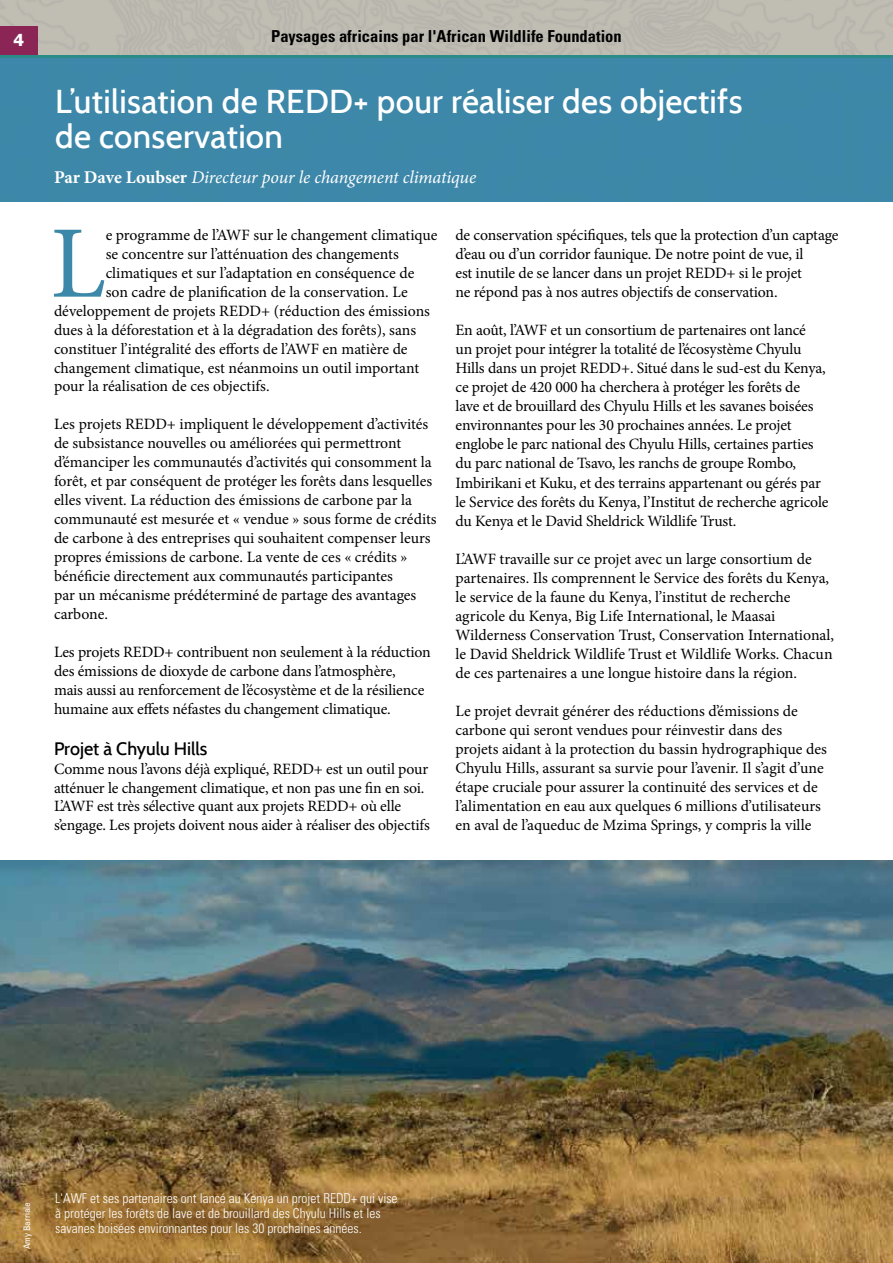
<style>
.page{position:relative;width:893px;height:1263px;background:#fff}
.page>*{position:absolute;margin:0;border:0;box-sizing:border-box;transform-origin:0 0}
.t1{font:103.05px "Minion Pro";color:#3c88a8}
.t2{font:500 33px/34.5px "Cabin";letter-spacing:.01em;color:#fff}
.t3{font:italic 18px "Minion Pro";letter-spacing:-.01em;color:#fff}
.t4{font:500 18px "Cabin";color:#000}
.t5{font:700 condensed 16.5px "Univers";color:#000}
.t6{font:700 16.5px "Tahoma";color:#fff}
.t7{font:15.75px/19px "Minion Pro";letter-spacing:-.01em;color:#000}
.t8{font:300 condensed 13.5px/15px "Univers";color:#fff}
.t9{font:condensed 9px "Univers";color:#fff}
.s1{font-weight:700;font-style:normal}
</style>
<div class="page">
<img style="left:0;top:0;width:893px;height:1263px">
<div style="left:0;top:27px;width:37px;height:28px;background:#8a2555"></div>
<hr style="left:0;top:55px;width:893px;height:3px;background:#2b8c87">
<div style="left:0;top:205px;width:893px;height:674px;background:#000;opacity:.1"></div>
<div style="left:0;top:202px;width:893px;height:658px;background:#fff"></div>
<p class="t6" style="left:13px;top:28px;width:12px">4</p>
<p class="t5" style="left:271px;top:26px;width:352px">Paysages africains par l'African Wildlife Foundation</p>
<h2 class="t2" style="left:55px;top:84px;width:689px">L’utilisation de REDD+ pour réaliser des objectifs de conservation</h2>
<p class="t3" style="left:54px;top:165px;width:424px"><span class="s1">Par Dave Loubser</span> Directeur pour le changement climatique</p>
<h1 class="t1" style="left:50px;top:195px;width:57px">L</h1>
<p class="t7" style="left:106px;top:225px;width:333px">e programme de l’AWF sur le changement climatique</p>
<p class="t7" style="left:106px;top:244px;width:295px">se concentre sur l’atténuation des changements</p>
<p class="t7" style="left:106px;top:263px;width:310px">climatiques et sur l’adaptation en conséquence de</p>
<p class="t7" style="left:106px;top:282px;width:303px">son cadre de planification de la conservation. Le</p>
<p class="t7" style="left:54px;top:301px;width:377px">développement de projets REDD+ (réduction des émissions</p>
<p class="t7" style="left:54px;top:320px;width:364px">dues à la déforestation et à la dégradation des forêts), sans</p>
<p class="t7" style="left:54px;top:339px;width:355px">constituer l’intégralité des efforts de l’AWF en matière de</p>
<p class="t7" style="left:54px;top:358px;width:367px">changement climatique, est néanmoins un outil important</p>
<p class="t7" style="left:54px;top:377px;width:217px">pour la réalisation de ces objectifs.</p>
<p class="t7" style="left:54px;top:415px;width:384px">Les projets REDD+ impliquent le développement d’activités de subsistance nouvelles ou améliorées qui permettront d’émanciper les communautés d’activités qui consomment la forêt, et par conséquent de protéger les forêts dans lesquelles elles vivent. La réduction des émissions de carbone par la communauté est mesurée et « vendue » sous forme de crédits de carbone à des entreprises qui souhaitent compenser leurs propres émissions de carbone. La vente de ces « crédits » bénéficie directement aux communautés participantes<br>par un mécanisme prédéterminé de partage des avantages carbone.</p>
<p class="t7" style="left:54px;top:643px;width:378px">Les projets REDD+ contribuent non seulement à la réduction des émissions de dioxyde de carbone dans l’atmosphère,<br>mais aussi au renforcement de l’écosystème et de la résilience humaine aux effets néfastes du changement climatique.</p>
<p class="t4" style="left:54px;top:737px;width:155px">Projet à Chyulu Hills</p>
<p class="t7" style="left:54px;top:759px;width:377px">Comme nous l’avons déjà expliqué, REDD+ est un outil pour atténuer le changement climatique, et non pas une fin en soi.<br>L’AWF est très sélective quant aux projets REDD+ où elle s’engage. Les projets doivent nous aider à réaliser des objectifs</p>
<p class="t7" style="left:455px;top:225px;width:384px">de conservation spécifiques, tels que la protection d’un captage d’eau ou d’un corridor faunique. De notre point de vue, il<br>est inutile de se lancer dans un projet REDD+ si le projet<br>ne répond pas à nos autres objectifs de conservation.</p>
<p class="t7" style="left:455px;top:321px;width:375px">En août, l’AWF et un consortium de partenaires ont lancé<br>un projet pour intégrer la totalité de l’écosystème Chyulu Hills dans un projet REDD+. Situé dans le sud-est du Kenya, ce projet de 420 000 ha cherchera à protéger les forêts de<br>lave et de brouillard des Chyulu Hills et les savanes boisées environnantes pour les 30 prochaines années. Le projet englobe le parc national des Chyulu Hills, certaines parties du parc national de Tsavo, les ranchs de groupe Rombo, Imbirikani et Kuku, et des terrains appartenant ou gérés par le Service des forêts du Kenya, l’Institut de recherche agricole du Kenya et le David Sheldrick Wildlife Trust.</p>
<p class="t7" style="left:455px;top:549px;width:380px">L’AWF travaille sur ce projet avec un large consortium de partenaires. Ils comprennent le Service des forêts du Kenya, le service de la faune du Kenya, l’institut de recherche agricole du Kenya, Big Life International, le Maasai Wilderness Conservation Trust, Conservation International, le David Sheldrick Wildlife Trust et Wildlife Works. Chacun de ces partenaires a une longue histoire dans la région.</p>
<p class="t7" style="left:455px;top:702px;width:373px">Le projet devrait générer des réductions d’émissions de carbone qui seront vendues pour réinvestir dans des projets aidant à la protection du bassin hydrographique des Chyulu Hills, assurant sa survie pour l’avenir. Il s’agit d’une étape cruciale pour assurer la continuité des services et de l’alimentation en eau aux quelques 6 millions d’utilisateurs en aval de l’aqueduc de Mzima Springs, y compris la ville</p>
<p class="t9" style="left:21px;top:1249px;width:48px;rotate:-90deg">Amy Barriale</p>
<p class="t8" style="left:55px;top:1191px;width:344px">L'AWF et ses partenaires ont lancé au Kenya un projet REDD+ qui vise à protéger les forêts de lave et de brouillard des Chyulu Hills et les savanes boisées environnantes pour les 30 prochaines années.</p>
</div>
